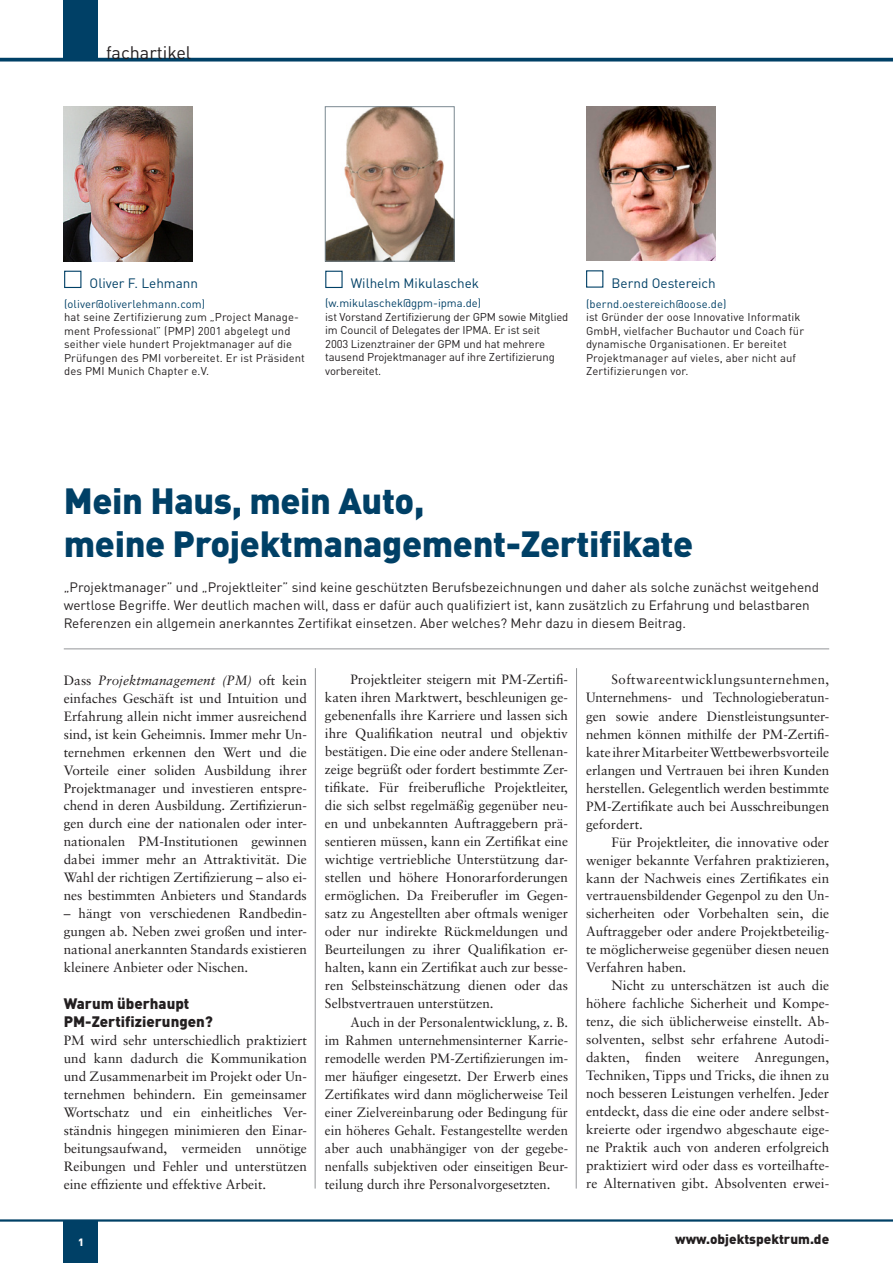
<style>
.page{position:relative;width:893px;height:1263px;background:#fff}
.page>*{position:absolute;margin:0;border:0;box-sizing:border-box;transform-origin:0 0}
.t1{font:900 36px/43.2px "DINOT";letter-spacing:-.01em;color:#004066}
.t2{font:18px "DINOT";color:#231f20}
.t3{font:900 15px/18px "DINOT";color:#231f20}
.t4{font:13.5px/18px "Sabon";color:#231f20;text-align:justify}
.t5{font:13.5px/18px "DINOT";color:#231f20}
.t6{font:13.5px "DINOT";color:#004066}
.t7{font:900 13.5px "DINOT";color:#231f20}
.t8{font:11.25px/13.5px "DINOT";letter-spacing:.01em;color:#231f20}
.t9{font:11.25px/13.5px "DINOT";letter-spacing:-.01em;color:#231f20}
.t10{font:11.25px "DINOT";letter-spacing:.01em;color:#004066}
.t11{font:900 10.5px "DINOT";color:#fff}
.s1{font-style:italic}
</style>
<div class="page">
<div style="left:64px;top:0;width:34px;height:58px;background:#004066"></div>
<div style="left:64px;top:1220px;width:34px;height:43px;background:#004066"></div>
<svg style="left:0;top:58px;width:893px;height:4px;background:#1e5678"></svg>
<hr style="left:0;top:1219px;width:893px;height:2px;background:#004066">
<hr style="left:64px;top:648px;width:765px;height:1px;background:#939598">
<hr style="left:315px;top:668px;width:1px;height:520px;background:#939598">
<hr style="left:576px;top:668px;width:1px;height:520px;background:#939598">
<img style="left:64px;top:107px;width:129px;height:154px">
<img style="left:327px;top:108px;width:126px;height:152px">
<div style="left:325px;top:106px;width:130px;height:156px;border:1px solid #7b8991"></div>
<img style="left:586px;top:106px;width:129px;height:155px">
<div style="left:64px;top:271px;width:17px;height:17px;border:1px solid #004066"></div>
<div style="left:325px;top:271px;width:18px;height:17px;border:1px solid #004066"></div>
<h2 class="t2" style="left:106px;top:41px;width:87px">fachartikel</h2>
<p class="t6" style="left:90px;top:275px;width:110px">Oliver F. Lehmann</p>
<p class="t10" style="left:64px;top:297px;width:143px">(oliver@oliverlehmann.com)</p>
<p class="t8" style="left:64px;top:310px;width:242px">hat seine Zertifizierung zum „Project Manage&shy;ment Professional” (PMP) 2001 abgelegt und seither viele hundert Projektmanager auf die Prüfungen des PMI vorbereitet. Er ist Präsident des PMI Munich Chapter e.V.</p>
<p class="t6" style="left:351px;top:275px;width:130px">Wilhelm Mikulaschek</p>
<p class="t10" style="left:325px;top:296px;width:157px">(w.mikulaschek@gpm-ipma.de)</p>
<p class="t9" style="left:325px;top:310px;width:245px">ist Vorstand Zertifizierung der GPM sowie Mitglied im Council of Delegates der IPMA. Er ist seit<br>2003 Lizenztrainer der GPM und hat mehrere tausend Projektmanager auf ihre Zertifizierung vorbereitet.</p>
<p class="t6" style="left:612px;top:274px;width:106px">Bernd Oestereich</p>
<p class="t10" style="left:586px;top:296px;width:142px">(bernd.oestereich@oose.de)</p>
<p class="t8" style="left:586px;top:310px;width:220px">ist Gründer der oose Innovative Informatik GmbH, vielfacher Buchautor und Coach für dynamische Organisationen. Er bereitet Projektmanager auf vieles, aber nicht auf Zertifizierungen vor.</p>
<h1 class="t1" style="left:64px;top:478px;width:631px">Mein Haus, mein Auto,<br>meine Projektmanagement-Zertifikate</h1>
<p class="t5" style="left:64px;top:578px;width:757px">„Projektmanager” und „Projektleiter” sind keine geschützten Berufsbezeichnungen und daher als solche zunächst weitgehend wertlose Begriffe. Wer deutlich machen will, dass er dafür auch qualifiziert ist, kann zusätzlich zu Erfahrung und belastbaren<br>Referenzen ein allgemein anerkanntes Zertifikat einsetzen. Aber welches? Mehr dazu in diesem Beitrag.</p>
<p class="t4" style="left:64px;top:671px;width:245px">Dass <span class="s1">Projektmanagement (PM)</span> oft kein einfaches Geschäft ist und Intuition und Erfahrung allein nicht immer ausreichend sind, ist kein Geheimnis. Immer mehr Un&shy;ternehmen erkennen den Wert und die Vorteile einer soliden Ausbildung ihrer Projektmanager und investieren entspre&shy;chend in deren Ausbildung. Zertifizierun&shy;gen durch eine der nationalen oder inter&shy;nationalen PM-Institutionen gewinnen dabei immer mehr an Attraktivität. Die Wahl der richtigen Zertifizierung – also ei&shy;nes bestimmten Anbieters und Standards</p>
<p class="t4" style="left:64px;top:905px;width:245px">– hängt von verschiedenen Randbedin&shy;gungen ab. Neben zwei großen und inter&shy;national anerkannten Standards existieren kleinere Anbieter oder Nischen.</p>
<p class="t3" style="left:64px;top:993px;width:151px">Warum überhaupt<br>PM-Zertifizierungen?</p>
<p class="t4" style="left:64px;top:1031px;width:245px">PM wird sehr unterschiedlich praktiziert und kann dadurch die Kommunikation und Zusammenarbeit im Projekt oder Un&shy;ternehmen behindern. Ein gemeinsamer Wortschatz und ein einheitliches Ver&shy;ständnis hingegen minimieren den Einar&shy;beitungsaufwand, vermeiden unnötige Reibungen und Fehler und unterstützen eine effiziente und effektive Arbeit.</p>
<p class="t4" style="left:325px;top:671px;width:245px;text-indent:26px">Projektleiter steigern mit PM-Zertifi&shy;katen ihren Marktwert, beschleunigen ge&shy;gebenenfalls ihre Karriere und lassen sich ihre Qualifikation neutral und objektiv bestätigen. Die eine oder andere Stellenan&shy;zeige begrüßt oder fordert bestimmte Zer&shy;tifikate. Für freiberufliche Projektleiter, die sich selbst regelmäßig gegenüber neu&shy;en und unbekannten Auftraggebern prä&shy;sentieren müssen, kann ein Zertifikat eine wichtige vertriebliche Unterstützung dar&shy;stellen und höhere Honorarforderungen ermöglichen. Da Freiberufler im Gegen&shy;satz zu Angestellten aber oftmals weniger oder nur indirekte Rückmeldungen und Beurteilungen zu ihrer Qualifikation er&shy;halten, kann ein Zertifikat auch zur besse&shy;ren Selbsteinschätzung dienen oder das Selbstvertrauen unterstützen.</p>
<p class="t4" style="left:325px;top:1013px;width:245px;text-indent:26px">Auch in der Personalentwicklung, z. B. im Rahmen unternehmensinterner Karrie&shy;remodelle werden PM-Zertifizierungen im&shy;mer häufiger eingesetzt. Der Erwerb eines Zertifikates wird dann möglicherweise Teil einer Zielvereinbarung oder Bedingung für ein höheres Gehalt. Festangestellte werden aber auch unabhängiger von der gegebe&shy;nenfalls subjektiven oder einseitigen Beur&shy;teilung durch ihre Personalvorgesetzten.</p>
<p class="t4" style="left:586px;top:671px;width:245px;text-indent:26px">Softwareentwicklungsunternehmen, Unternehmens- und Technologieberatun&shy;gen sowie andere Dienstleistungsunter&shy;nehmen können mithilfe der PM-Zertifi&shy;kate ihrer Mitarbeiter Wettbewerbsvorteile erlangen und Vertrauen bei ihren Kunden herstellen. Gelegentlich werden bestimmte PM-Zertifikate auch bei Ausschreibungen gefordert.</p>
<p class="t4" style="left:586px;top:833px;width:245px;text-indent:26px">Für Projektleiter, die innovative oder weniger bekannte Verfahren praktizieren, kann der Nachweis eines Zertifikates ein vertrauensbildender Gegenpol zu den Un&shy;sicherheiten oder Vorbehalten sein, die Auftraggeber oder andere Projektbeteilig&shy;te möglicherweise gegenüber diesen neuen Verfahren haben.</p>
<p class="t4" style="left:586px;top:977px;width:245px;text-indent:26px">Nicht zu unterschätzen ist auch die höhere fachliche Sicherheit und Kompe&shy;tenz, die sich üblicherweise einstellt. Ab&shy;solventen, selbst sehr erfahrene Autodi&shy;dakten, finden weitere Anregungen, Techniken, Tipps und Tricks, die ihnen zu noch besseren Leistungen verhelfen. Jeder entdeckt, dass die eine oder andere selbst&shy;kreierte oder irgendwo abgeschaute eige&shy;ne Praktik auch von anderen erfolgreich praktiziert wird oder dass es vorteilhafte&shy;re Alternativen gibt. Absolventen erwei-</p>
<p class="t11" style="left:78px;top:1235px;width:7px">1</p>
<p class="t7" style="left:675px;top:1230px;width:156px">www.objektspektrum.de</p>
</div>
